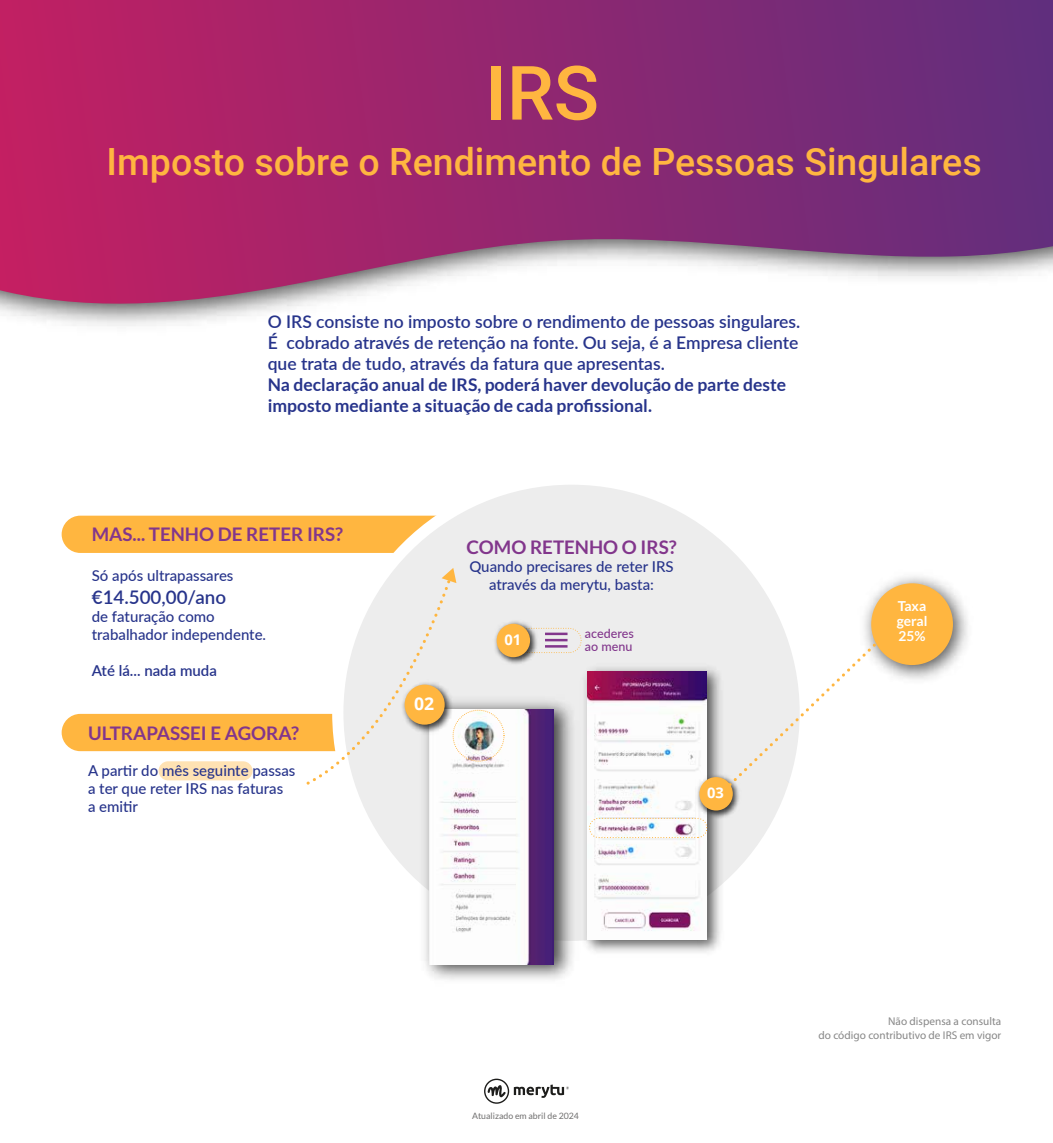
<style>
.page{position:relative;width:1053px;height:1143px;background:#fff}
.page>*{position:absolute;margin:0;border:0;box-sizing:border-box;transform-origin:0 0}
.t1{font:500 75px "Roboto";color:#ffb640}
.t2{font:500 37.5px "Roboto";color:#ffb640}
.t3{font:700 18.75px "Lato";color:#82368c}
.t4{font:600 18.75px "Lato";color:#27348b}
.t5{font:700 17.62px "Open Sans";color:#fff}
.t6{font:600 17.5px/21px "Lato";color:#27348b;text-align:justify}
.t7{font:700 17.5px/21px "Lato";color:#27348b}
.t8{font:500 15px/18px "Lato";color:#27348b}
.t9{font:600 15px "Lato";color:#27348b}
.t10{font:700 14.75px "Open Sans";color:#fff}
.t11{font:700 13.75px/15px "Lato";color:#fff;text-align:justify}
.t12{font:500 12.5px/12.5px "Lato";color:#82368c}
.t13{font:11.25px/13.5px "Myriad Pro";color:#878787;text-align:right}
.t14{font:8.75px "Lato";color:#706f6f}
</style>
<div class="page">
<div style="left:158px;top:761px;width:94px;height:19px;background:#ffe2b3;border-radius:10px"></div>
<div style="left:62px;top:714px;width:368px;height:37px;background:#ffb640;border-radius:19px"></div>
<div style="left:62px;top:515px;width:400px;height:38px;background:#ffb640;border-radius:19px"></div>
<div style="left:338px;top:479px;width:467px;height:467px;background:#ededed;border-radius:50%"></div>
<img style="left:582px;top:667px;width:145px;height:286px">
<img style="left:587px;top:671px;width:119px;height:268px">
<img style="left:864px;top:576px;width:104px;height:104px">
<div style="left:871px;top:583px;width:81px;height:82px;background:#ffb640;border-radius:50%"></div>
<div style="left:589px;top:818px;width:118px;height:20px;border:1px dashed #ffb640;border-radius:9px"></div>
<img style="left:693px;top:771px;width:46px;height:49px">
<div style="left:699px;top:777px;width:33px;height:33px;background:#ffb640;border-radius:50%"></div>
<hr style="left:545px;top:632px;width:22px;height:3px;background:#82368c">
<hr style="left:545px;top:639px;width:22px;height:2px;background:#82368c">
<hr style="left:545px;top:645px;width:22px;height:2px;background:#82368c">
<div style="left:511px;top:628px;width:70px;height:25px;border:1px dashed #ffb640;border-radius:12px"></div>
<img style="left:495px;top:621px;width:45px;height:43px">
<div style="left:496px;top:624px;width:34px;height:33px;background:#ffb640;border-radius:50%"></div>
<svg style="left:725px;top:637px;width:157px;height:152px"></svg>
<svg style="left:304px;top:568px;width:152px;height:219px"></svg>
<svg style="left:0;top:0;width:1052px;height:312px;background:#a04380"></svg>
<svg style="left:484px;top:1078px;width:85px;height:26px"></svg>
<img style="left:415px;top:700px;width:167px;height:280px">
<img style="left:429px;top:709px;width:124px;height:255px">
<img style="left:399px;top:678px;width:59px;height:59px">
<div style="left:404px;top:684px;width:40px;height:40px;background:#ffb640;border-radius:50%"></div>
<div style="left:452px;top:709px;width:52px;height:52px;border:1px dashed #ffb640;border-radius:50%"></div>
<h1 class="t1" style="left:485px;top:40px;width:115px">IRS</h1>
<h2 class="t2" style="left:107px;top:135px;width:876px">Imposto sobre o Rendimento de Pessoas Singulares</h2>
<p class="t6" style="left:268px;top:310px;width:534px">O IRS consiste no imposto sobre o rendimento de pessoas singulares.<br>É cobrado através de retenção na fonte. Ou seja, é a Empresa cliente que trata de tudo, através da fatura que apresentas.</p>
<p class="t7" style="left:268px;top:373px;width:520px">Na declaração anual de IRS, poderá haver devolução de parte deste imposto mediante a situação de cada profissional.</p>
<p class="t3" style="left:92px;top:523px;width:253px">MAS... TENHO DE RETER IRS?</p>
<p class="t8" style="left:92px;top:566px;width:143px">Só após ultrapassares</p>
<p class="t4" style="left:92px;top:583px;width:136px">€14.500,00/ano</p>
<p class="t8" style="left:92px;top:606px;width:176px">de faturação como trabalhador independente.</p>
<p class="t9" style="left:92px;top:659px;width:127px">Até lá... nada muda</p>
<p class="t3" style="left:88px;top:722px;width:212px">ULTRAPASSEI E AGORA?</p>
<p class="t8" style="left:88px;top:760px;width:209px">A partir do mês seguinte passas a ter que reter IRS nas faturas<br>a emitir</p>
<p class="t5" style="left:414px;top:691px;width:22px">02</p>
<p class="t3" style="left:466px;top:536px;width:212px">COMO RETENHO O IRS?</p>
<p class="t8" style="left:469px;top:557px;width:206px;text-align:center">Quando precisares de reter IRS através da merytu, basta:</p>
<p class="t10" style="left:504px;top:629px;width:18px">01</p>
<p class="t12" style="left:585px;top:627px;width:50px">acederes ao menu</p>
<p class="t10" style="left:707px;top:782px;width:18px">03</p>
<p class="t11" style="left:896px;top:598px;width:32px">Taxa geral 25%</p>
<p class="t14" style="left:472px;top:1111px;width:108px">Atualizado em abril de 2024</p>
<p class="t13" style="left:818px;top:1014px;width:184px">Não dispensa a consulta<br>do código contributivo de IRS em vigor</p>
</div>
